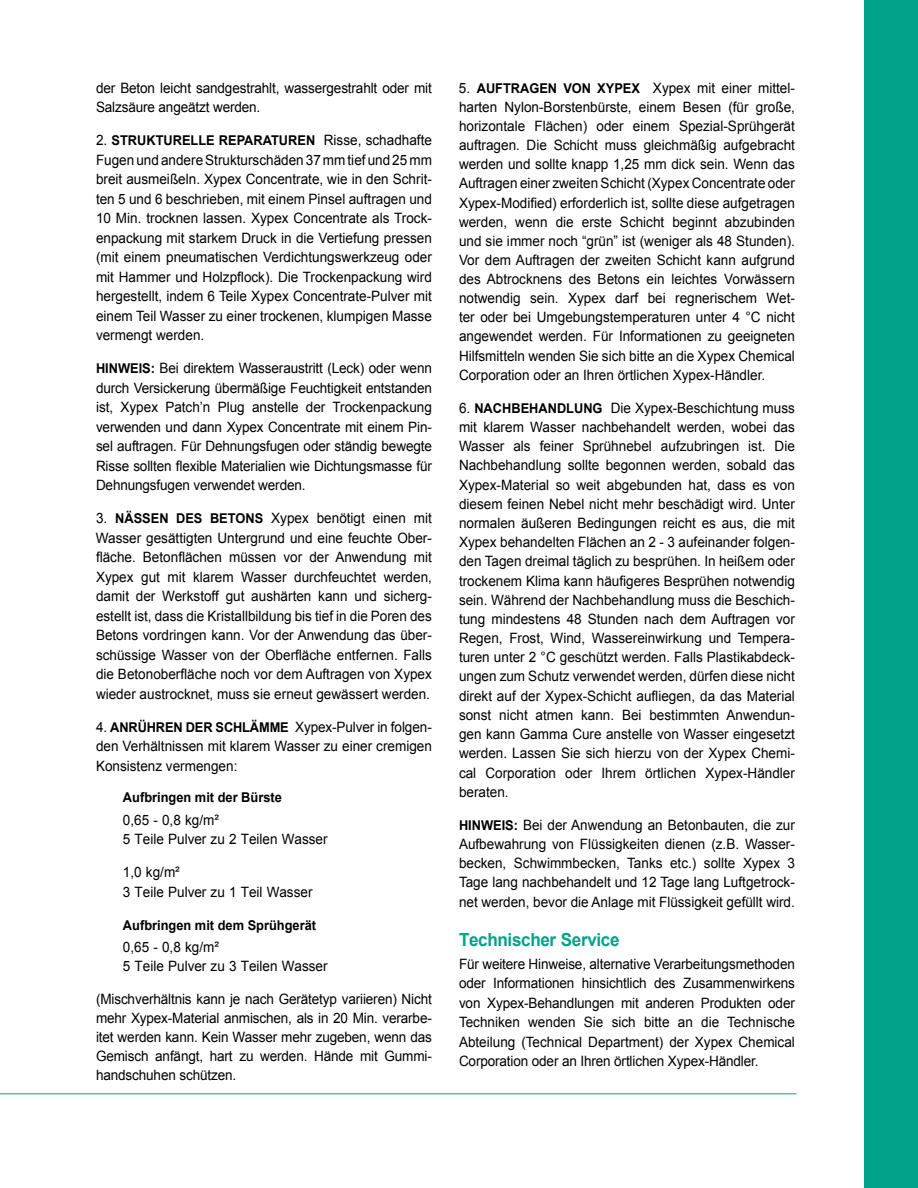
<style>
.page{position:relative;width:918px;height:1188px;background:#fff}
.page>*{position:absolute;margin:0;border:0;box-sizing:border-box;transform-origin:0 0}
.t1{font:700 18px "Arial";letter-spacing:-.02em;color:#00a389;scale:.95 1}
.t2{font:14.25px/19.5px "Arial";color:#000;text-align:justify;scale:.95 1}
.t3{font:700 13.5px "Arial";color:#000;scale:.95 1}
.s1{font-weight:400;font-size:14.25px}
.s2{font-weight:700;font-size:13.5px}
</style>
<div class="page">
<hr style="left:0;top:1093px;width:796px;height:1px;background:#00a389">
<div style="left:864px;top:0;width:54px;height:1188px;background:#00a389"></div>
<p class="t2" style="left:96px;top:78px;width:355px">der Beton leicht sandgestrahlt, wassergestrahlt oder mit<br>Salzsäure angeätzt werden.</p>
<p class="t3" style="left:96px;top:132px;width:355px"><span class="s1">2.</span> STRUKTURELLE REPARATUREN <span class="s1">Risse, schadhafte</span></p>
<p class="t2" style="left:96px;top:150px;width:355px">Fugen und andere Strukturschäden 37 mm tief und 25 mm breit ausmeißeln. Xypex Concentrate, wie in den Schrit&shy;ten 5 und 6 beschrieben, mit einem Pinsel auftragen und 10 Min. trocknen lassen. Xypex Concentrate als Trock&shy;enpackung mit starkem Druck in die Vertiefung pressen (mit einem pneumatischen Verdichtungswerkzeug oder mit Hammer und Holzpflock). Die Trockenpackung wird hergestellt, indem 6 Teile Xypex Concentrate-Pulver mit einem Teil Wasser zu einer trockenen, klumpigen Masse vermengt werden.</p>
<p class="t2" style="left:96px;top:359px;width:355px"><span class="s2">HINWEIS:</span> Bei direktem Wasseraustritt (Leck) oder wenn durch Versickerung übermäßige Feuchtigkeit entstanden ist, Xypex Patch’n Plug anstelle der Trockenpackung verwenden und dann Xypex Concentrate mit einem Pin&shy;sel auftragen. Für Dehnungsfugen oder ständig bewegte Risse sollten flexible Materialien wie Dichtungsmasse für Dehnungsfugen verwendet werden.</p>
<p class="t2" style="left:96px;top:509px;width:355px">3. <span class="s2">NÄSSEN DES BETONS</span> Xypex benötigt einen mit Wasser gesättigten Untergrund und eine feuchte Ober&shy;fläche. Betonflächen müssen vor der Anwendung mit Xypex gut mit klarem Wasser durchfeuchtet werden, damit der Werkstoff gut aushärten kann und sicherg&shy;estellt ist, dass die Kristallbildung bis tief in die Poren des Betons vordringen kann. Vor der Anwendung das über&shy;schüssige Wasser von der Oberfläche entfernen. Falls die Betonoberfläche noch vor dem Auftragen von Xypex wieder austrocknet, muss sie erneut gewässert werden.</p>
<p class="t2" style="left:96px;top:717px;width:355px">4. <span class="s2">ANRÜHREN DER SCHLÄMME</span> Xypex-Pulver in folgen&shy;den Verhältnissen mit klarem Wasser zu einer cremigen Konsistenz vermengen:</p>
<p class="t3" style="left:123px;top:789px;width:169px">Aufbringen mit der Bürste</p>
<p class="t2" style="left:123px;top:810px;width:217px">0,65 - 0,8 kg/m²<br>5 Teile Pulver zu 2 Teilen Wasser</p>
<p class="t2" style="left:123px;top:862px;width:201px">1,0 kg/m²<br>3 Teile Pulver zu 1 Teil Wasser</p>
<p class="t3" style="left:123px;top:916px;width:205px">Aufbringen mit dem Sprühgerät</p>
<p class="t2" style="left:123px;top:937px;width:217px">0,65 - 0,8 kg/m²<br>5 Teile Pulver zu 3 Teilen Wasser</p>
<p class="t2" style="left:96px;top:989px;width:355px">(Mischverhältnis kann je nach Gerätetyp variieren) Nicht mehr Xypex-Material anmischen, als in 20 Min. verarbe&shy;itet werden kann. Kein Wasser mehr zugeben, wenn das Gemisch anfängt, hart zu werden. Hände mit Gummi&shy;handschuhen schützen.</p>
<p class="t2" style="left:459px;top:78px;width:355px;line-height:19px">5. <span class="s2">AUFTRAGEN VON XYPEX</span> Xypex mit einer mittel&shy;harten Nylon-Borstenbürste, einem Besen (für große, horizontale Flächen) oder einem Spezial-Sprühgerät auftragen. Die Schicht muss gleichmäßig aufgebracht werden und sollte knapp 1,25 mm dick sein. Wenn das Auftragen einer zweiten Schicht (Xypex Concentrate oder Xypex-Modified) erforderlich ist, sollte diese aufgetragen werden, wenn die erste Schicht beginnt abzubinden und sie immer noch “grün” ist (weniger als 48 Stunden).<br>Vor dem Auftragen der zweiten Schicht kann aufgrund des Abtrocknens des Betons ein leichtes Vorwässern notwendig sein. Xypex darf bei regnerischem Wet&shy;ter oder bei Umgebungstemperaturen unter 4 °C nicht angewendet werden. Für Informationen zu geeigneten Hilfsmitteln wenden Sie sich bitte an die Xypex Chemical Corporation oder an Ihren örtlichen Xypex-Händler.</p>
<p class="t2" style="left:459px;top:398px;width:355px">6. <span class="s2">NACHBEHANDLUNG</span> Die Xypex-Beschichtung muss mit klarem Wasser nachbehandelt werden, wobei das Wasser als feiner Sprühnebel aufzubringen ist. Die Nachbehandlung sollte begonnen werden, sobald das Xypex-Material so weit abgebunden hat, dass es von diesem feinen Nebel nicht mehr beschädigt wird. Unter normalen äußeren Bedingungen reicht es aus, die mit Xypex behandelten Flächen an 2 - 3 aufeinander folgen&shy;den Tagen dreimal täglich zu besprühen. In heißem oder trockenem Klima kann häufigeres Besprühen notwendig sein. Während der Nachbehandlung muss die Beschich&shy;tung mindestens 48 Stunden nach dem Auftragen vor Regen, Frost, Wind, Wassereinwirkung und Tempera&shy;turen unter 2 °C geschützt werden. Falls Plastikabdeck&shy;ungen zum Schutz verwendet werden, dürfen diese nicht direkt auf der Xypex-Schicht aufliegen, da das Material sonst nicht atmen kann. Bei bestimmten Anwendun&shy;gen kann Gamma Cure anstelle von Wasser eingesetzt werden. Lassen Sie sich hierzu von der Xypex Chemi&shy;cal Corporation oder Ihrem örtlichen Xypex-Händler beraten.</p>
<p class="t2" style="left:459px;top:815px;width:355px"><span class="s2">HINWEIS:</span> Bei der Anwendung an Betonbauten, die zur Aufbewahrung von Flüssigkeiten dienen (z.B. Wasser&shy;becken, Schwimmbecken, Tanks etc.) sollte Xypex 3<br>Tage lang nachbehandelt und 12 Tage lang Luftgetrock&shy;net werden, bevor die Anlage mit Flüssigkeit gefüllt wird.</p>
<p class="t1" style="left:459px;top:928px;width:171px">Technischer Service</p>
<p class="t2" style="left:459px;top:954px;width:355px">Für weitere Hinweise, alternative Verarbeitungsmethoden oder Informationen hinsichtlich des Zusammenwirkens von Xypex-Behandlungen mit anderen Produkten oder Techniken wenden Sie sich bitte an die Technische Abteilung (Technical Department) der Xypex Chemical Corporation oder an Ihren örtlichen Xypex-Händler.</p>
</div>
